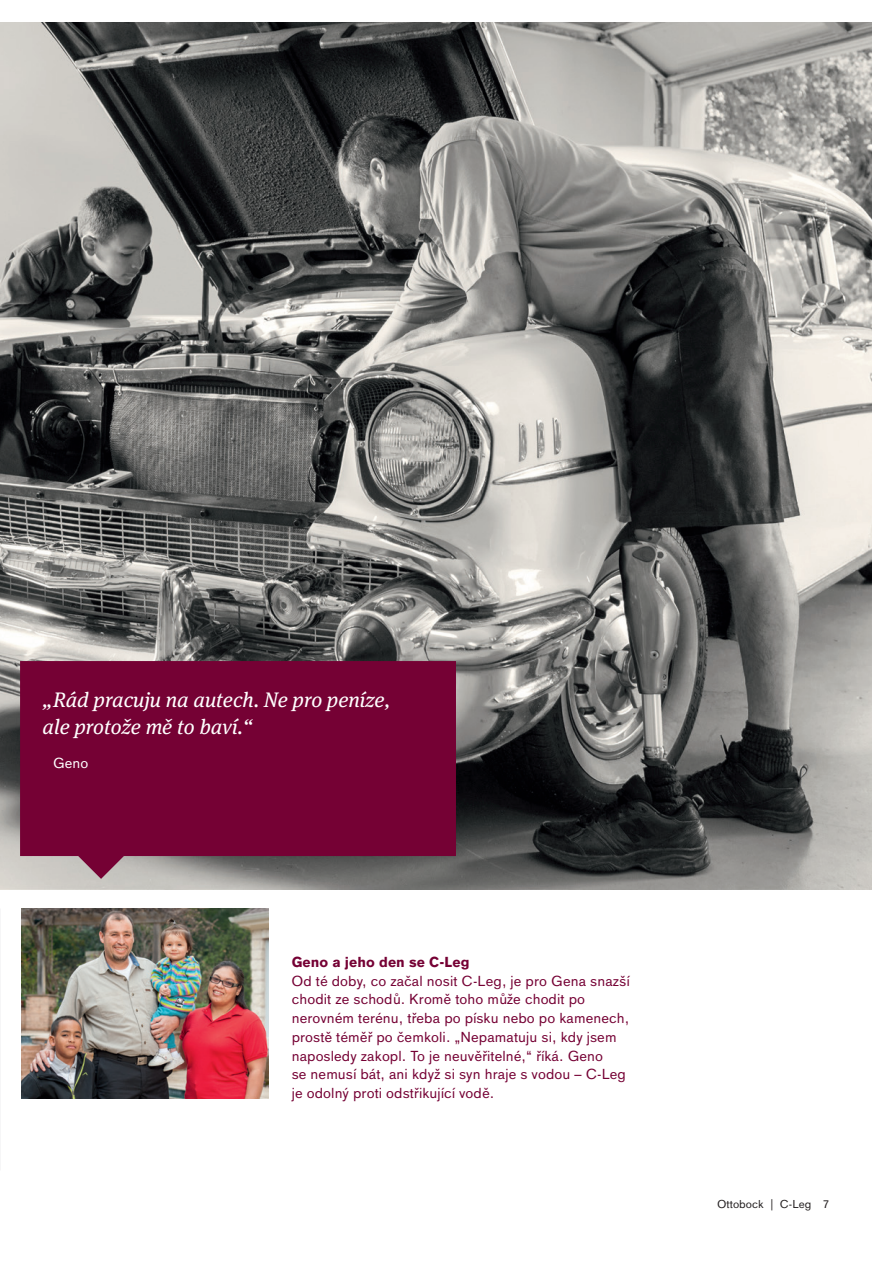
<style>
.page{position:relative;width:893px;height:1263px;background:#fff}
.page>*{position:absolute;margin:0;border:0;box-sizing:border-box;transform-origin:0 0}
._01_E_Headline_24pt{font:italic 21px/27px "OBO Serif";color:#fff}
.D4_Marginal_Copy_7_5{font:14.25px/18.8px "OBO Sans";letter-spacing:.005em;color:#750134}
.D4_Marginal_Copy_7_5-2{font:700 14.25px "OBO Sans";letter-spacing:.005em;color:#750134}
._01_E_Headline_24pt-2{font:14.25px "OBO Sans";color:#fff}
.t1{font:11.25px "OBO Sans";letter-spacing:.005em;color:#231f20}
</style>
<div class="page">
<img style="left:0;top:22px;width:872px;height:868px">
<img style="left:21px;top:909px;width:247px;height:189px">
<svg style="left:20px;top:661px;width:436px;height:218px;background:#770f3c"></svg>
<p class="_01_E_Headline_24pt" style="left:43px;top:685px;width:349px">„Rád pracuju na autech. Ne pro peníze, ale protože mě to baví.“</p>
<p class="_01_E_Headline_24pt-2" style="left:53px;top:755px;width:37px">Geno</p>
<p class="D4_Marginal_Copy_7_5-2" style="left:292px;top:954px;width:179px">Geno a jeho den se C-Leg</p>
<p class="D4_Marginal_Copy_7_5" style="left:291px;top:971px;width:340px">Od té doby, co začal nosit C-Leg, je pro Gena snazší chodit ze schodů. Kromě toho může chodit po nerovném terénu, třeba po písku nebo po kamenech, prostě téměř po čemkoli. „Nepamatuju si, kdy jsem naposledy zakopl. To je neuvěřitelné,“ říká. Geno<br>se nemusí bát, ani když si syn hraje s vodou – C-Leg je odolný proti odstřikující vodě.</p>
<p class="t1" style="left:717px;top:1197px;width:114px">Ottobock | C-Leg 7</p>
</div>
